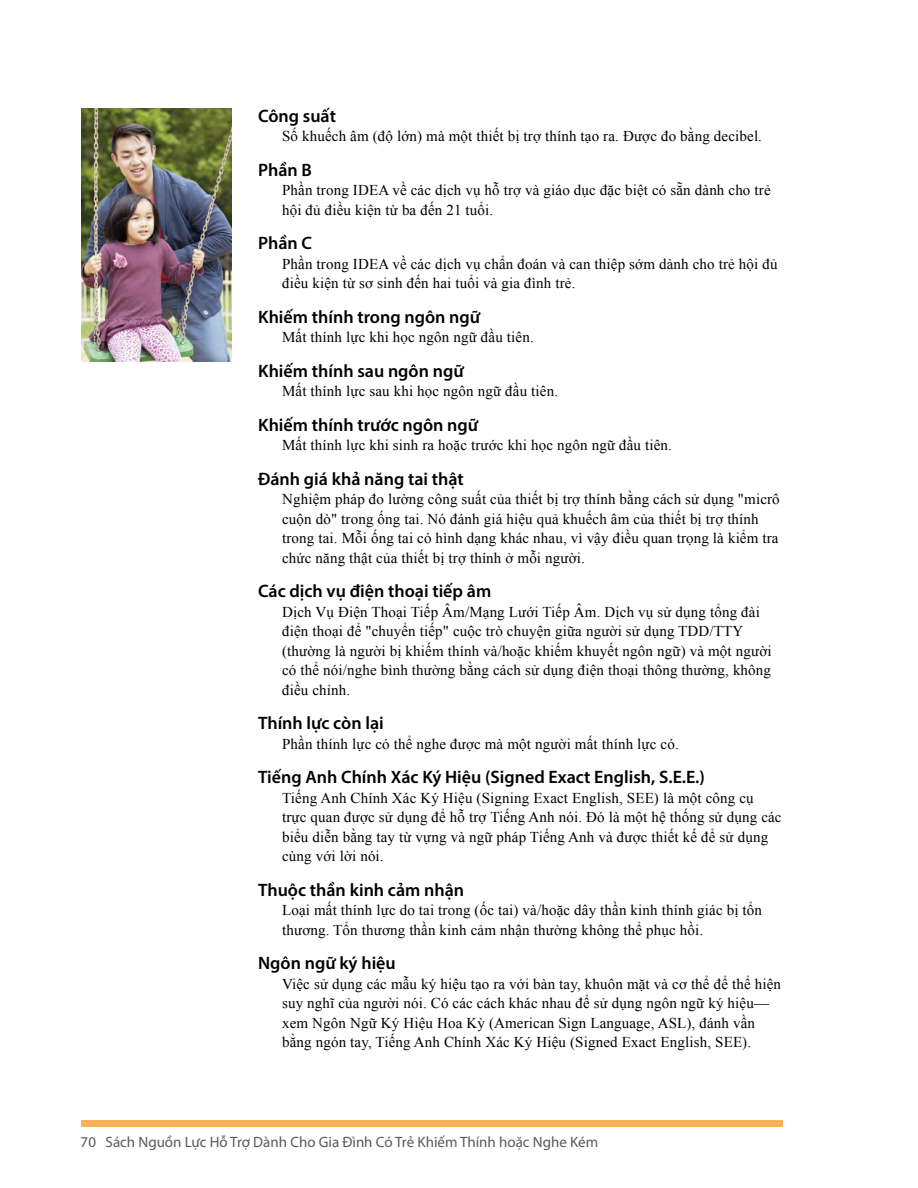
<style>
.page{position:relative;width:918px;height:1188px;background:#fff}
.page>*{position:absolute;margin:0;border:0;box-sizing:border-box;transform-origin:0 0}
.subhead3-NOspace{font:600 18px "Myriad Pro";color:#000}
.indent{font:15px/19.5px "Times New Roman";letter-spacing:.01em;color:#000}
.t1{font:15px "Myriad Pro";color:#58595b}
</style>
<div class="page">
<div style="left:81px;top:1120px;width:702px;height:6px;background:#fbb15b"></div>
<img style="left:81px;top:108px;width:150px;height:253px">
<p class="subhead3-NOspace" style="left:258px;top:104px;width:79px">Công suất</p>
<p class="indent" style="left:282px;top:126px;width:481px">Số khuếch âm (độ lớn) mà một thiết bị trợ thính tạo ra. Được đo bằng decibel.</p>
<p class="subhead3-NOspace" style="left:258px;top:158px;width:55px">Phần B</p>
<p class="indent" style="left:282px;top:180px;width:490px">Phần trong IDEA về các dịch vụ hỗ trợ và giáo dục đặc biệt có sẵn dành cho trẻ hội đủ điều kiện từ ba đến 21 tuổi.</p>
<p class="subhead3-NOspace" style="left:258px;top:232px;width:56px">Phần C</p>
<p class="indent" style="left:282px;top:254px;width:497px">Phần trong IDEA về các dịch vụ chẩn đoán và can thiệp sớm dành cho trẻ hội đủ điều kiện từ sơ sinh đến hai tuổi và gia đình trẻ.</p>
<p class="subhead3-NOspace" style="left:258px;top:305px;width:223px">Khiếm thính trong ngôn ngữ</p>
<p class="indent" style="left:282px;top:327px;width:253px">Mất thính lực khi học ngôn ngữ đầu tiên.</p>
<p class="subhead3-NOspace" style="left:258px;top:359px;width:207px">Khiếm thính sau ngôn ngữ</p>
<p class="indent" style="left:282px;top:381px;width:278px">Mất thính lực sau khi học ngôn ngữ đầu tiên.</p>
<p class="subhead3-NOspace" style="left:258px;top:413px;width:221px">Khiếm thính trước ngôn ngữ</p>
<p class="indent" style="left:282px;top:435px;width:391px">Mất thính lực khi sinh ra hoặc trước khi học ngôn ngữ đầu tiên.</p>
<p class="subhead3-NOspace" style="left:258px;top:467px;width:207px">Đánh giá khả năng tai thật</p>
<p class="indent" style="left:282px;top:489px;width:499px">Nghiệm pháp đo lường công suất của thiết bị trợ thính bằng cách sử dụng "micrô cuộn dò" trong ống tai. Nó đánh giá hiệu quả khuếch âm của thiết bị trợ thính trong tai. Mỗi ống tai có hình dạng khác nhau, vì vậy điều quan trọng là kiểm tra chức năng thật của thiết bị trợ thính ở mỗi người.</p>
<p class="subhead3-NOspace" style="left:258px;top:580px;width:235px">Các dịch vụ điện thoại tiếp âm</p>
<p class="indent" style="left:282px;top:602px;width:491px">Dịch Vụ Điện Thoại Tiếp Âm/Mạng Lưới Tiếp Âm. Dịch vụ sử dụng tổng đài điện thoại để "chuyển tiếp" cuộc trò chuyện giữa người sử dụng TDD/TTY (thường là người bị khiếm thính và/hoặc khiếm khuyết ngôn ngữ) và một người có thể nói/nghe bình thường bằng cách sử dụng điện thoại thông thường, không điều chỉnh.</p>
<p class="subhead3-NOspace" style="left:258px;top:712px;width:127px">Thính lực còn lại</p>
<p class="indent" style="left:282px;top:734px;width:398px">Phần thính lực có thể nghe được mà một người mất thính lực có.</p>
<p class="subhead3-NOspace" style="left:258px;top:766px;width:448px">Tiếng Anh Chính Xác Ký Hiệu (Signed Exact English, S.E.E.)</p>
<p class="indent" style="left:282px;top:788px;width:501px">Tiếng Anh Chính Xác Ký Hiệu (Signing Exact English, SEE) là một công cụ trực quan được sử dụng để hỗ trợ Tiếng Anh nói. Đó là một hệ thống sử dụng các biểu diễn bằng tay từ vựng và ngữ pháp Tiếng Anh và được thiết kế để sử dụng cùng với lời nói.</p>
<p class="subhead3-NOspace" style="left:258px;top:878px;width:208px">Thuộc thần kinh cảm nhận</p>
<p class="indent" style="left:282px;top:900px;width:481px">Loại mất thính lực do tai trong (ốc tai) và/hoặc dây thần kinh thính giác bị tổn thương. Tổn thương thần kinh cảm nhận thường không thể phục hồi.</p>
<p class="subhead3-NOspace" style="left:258px;top:952px;width:139px">Ngôn ngữ ký hiệu</p>
<p class="indent" style="left:282px;top:974px;width:500px">Việc sử dụng các mẫu ký hiệu tạo ra với bàn tay, khuôn mặt và cơ thể để thể hiện suy nghĩ của người nói. Có các cách khác nhau để sử dụng ngôn ngữ ký hiệu— xem Ngôn Ngữ Ký Hiệu Hoa Kỳ (American Sign Language, ASL), đánh vần bằng ngón tay, Tiếng Anh Chính Xác Ký Hiệu (Signed Exact English, SEE).</p>
<p class="t1" style="left:81px;top:1132px;width:519px">70 Sách Nguồn Lực Hỗ Trợ Dành Cho Gia Đình Có Trẻ Khiếm Thính hoặc Nghe Kém</p>
</div>
